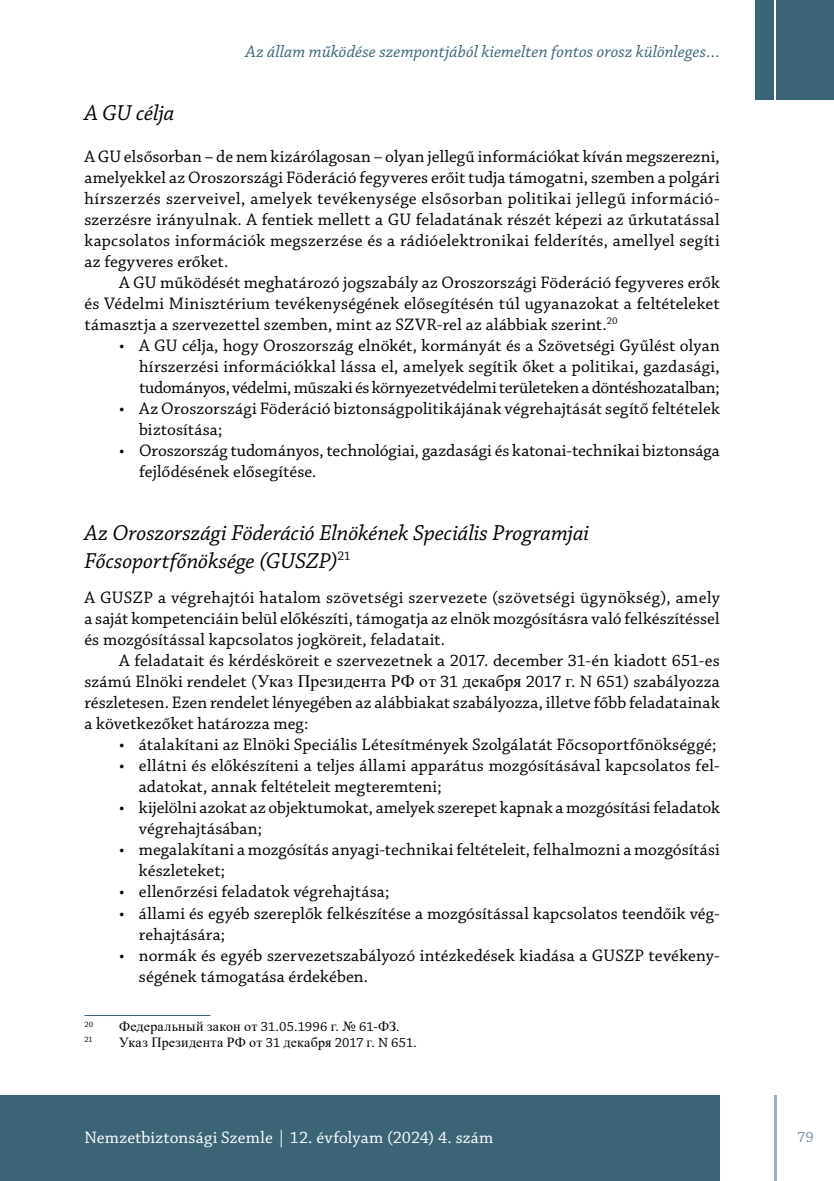
<style>
.page{position:relative;width:834px;height:1181px;background:#fff}
.page>*{position:absolute;margin:0;border:0;box-sizing:border-box;transform-origin:0 0}
.t1{font:italic 22.75px/27.3px "Chaparral Pro";letter-spacing:-.005em;color:#000}
.t2{font:17.5px/21px "Chaparral Pro";letter-spacing:.005em;color:#000}
.t3{font:italic 17.5px "Chaparral Pro";letter-spacing:.005em;color:#3b6476}
.t4{font:17.5px "Chaparral Pro";color:#fff}
.t5{font:15.75px "Chaparral Pro";color:#778c9b}
.t6{font:14px "Times New Roman";letter-spacing:.015em;color:#000}
.t7{font:8.22px "Chaparral Pro";color:#000}
.s1{font-family:"Times New Roman"}
.s2{font-family:"Chaparral Pro"}
</style>
<div class="page">
<hr style="left:774px;top:1095px;width:2px;height:86px;background:#3b6476">
<div style="left:0;top:1095px;width:719px;height:86px;background:#3b6476"></div>
<div style="left:776px;top:0;width:57px;height:99px;background:#3b6476"></div>
<div style="left:755px;top:0;width:19px;height:99px;background:#3b6476"></div>
<hr style="left:84px;top:1015px;width:126px;height:1px;background:#3b6476">
<p class="t3" style="left:245px;top:42px;width:475px">Az állam működése szempontjából kiemelten fontos orosz különleges…</p>
<h1 class="t1" style="left:84px;top:100px;width:92px">A GU célja</h1>
<p class="t2" style="left:84px;top:147px;width:637px;text-align:justify">A GU elsősorban – de nem kizárólagosan – olyan jellegű információkat kíván megszerezni, amelyekkel az Oroszországi Föderáció fegyveres erőit tudja támogatni, szemben a polgári hírszerzés szerveivel, amelyek tevékenysége elsősorban politikai jellegű információ&shy;szerzésre irányulnak. A fentiek mellett a GU feladatának részét képezi az űrkutatással kapcsolatos információk megszerzése és a rádióelektronikai felderítés, amellyel segíti az fegyveres erőket.</p>
<p class="t2" style="left:84px;top:273px;width:637px;text-align:justify;text-indent:35px">A GU működését meghatározó jogszabály az Oroszországi Föderáció fegyveres erők és Védelmi Minisztérium tevékenységének elősegítésén túl ugyanazokat a feltételeket támasztja a szervezettel szemben, mint az SZVR-rel az alábbiak szerint.<sup>20</sup></p>
<p class="t2" style="left:139px;top:336px;width:582px;text-align:justify;text-indent:-20px">• A GU célja, hogy Oroszország elnökét, kormányát és a Szövetségi Gyűlést olyan hírszerzési információkkal lássa el, amelyek segítik őket a politikai, gazdasági, tudományos, védelmi, műszaki és környezetvédelmi területeken a döntéshozatalban;</p>
<p class="t2" style="left:139px;top:399px;width:582px;text-indent:-20px">• Az Oroszországi Föderáció biztonságpolitikájának végrehajtását segítő feltételek biztosítása;</p>
<p class="t2" style="left:139px;top:441px;width:582px;text-indent:-20px">• Oroszország tudományos, technológiai, gazdasági és katonai-technikai biztonsága fejlődésének elősegítése.</p>
<h1 class="t1" style="left:84px;top:520px;width:506px">Az Oroszországi Föderáció Elnökének Speciális Programjai<br>Főcsoportfőnöksége (GUSZP)<sup>21</sup></h1>
<p class="t2" style="left:84px;top:588px;width:637px;text-align:justify">A GUSZP a végrehajtói hatalom szövetségi szervezete (szövetségi ügynökség), amely a saját kompetenciáin belül előkészíti, támogatja az elnök mozgósításra való felkészítéssel és mozgósítással kapcsolatos jogköreit, feladatait.</p>
<p class="t2" style="left:84px;top:651px;width:636px;text-align:justify;text-indent:35px">A feladatait és kérdésköreit e szervezetnek a 2017. december 31-én kiadott 651-es számú Elnöki rendelet (<span class="s1">Указ Президента РФ от</span> 31 <span class="s1">декабря</span> 2017 <span class="s1">г.</span> N 651) szabályozza részletesen. Ezen rendelet lényegében az alábbiakat szabályozza, illetve főbb feladatainak a következőket határozza meg:</p>
<p class="t2" style="left:119px;top:735px;width:598px">• átalakítani az Elnöki Speciális Létesítmények Szolgálatát Főcsoportfőnökséggé;</p>
<p class="t2" style="left:139px;top:756px;width:582px;text-indent:-20px">• ellátni és előkészíteni a teljes állami apparátus mozgósításával kapcsolatos fel&shy;adatokat, annak feltételeit megteremteni;</p>
<p class="t2" style="left:139px;top:798px;width:582px;text-indent:-20px">• kijelölni azokat az objektumokat, amelyek szerepet kapnak a mozgósítási feladatok végrehajtásában;</p>
<p class="t2" style="left:139px;top:840px;width:582px;text-indent:-20px">• megalakítani a mozgósítás anyagi-technikai feltételeit, felhalmozni a mozgósítási készleteket;</p>
<p class="t2" style="left:119px;top:882px;width:272px">• ellenőrzési feladatok végrehajtása;</p>
<p class="t2" style="left:139px;top:903px;width:582px;text-indent:-20px">• állami és egyéb szereplők felkészítése a mozgósítással kapcsolatos teendőik vég&shy;rehajtására;</p>
<p class="t2" style="left:139px;top:945px;width:582px;text-indent:-20px">• normák és egyéb szervezetszabályozó intézkedések kiadása a GUSZP tevékeny&shy;ségének támogatása érdekében.</p>
<p class="t7" style="left:84px;top:1019px;width:10px">20</p>
<p class="t6" style="left:119px;top:1016px;width:282px">Федеральный закон от <span class="s2">31.05.1996</span> г. № <span class="s2">61-</span>ФЗ<span class="s2">.</span></p>
<p class="t7" style="left:84px;top:1035px;width:10px">21</p>
<p class="t6" style="left:119px;top:1032px;width:299px">Указ Президента РФ от <span class="s2">31</span> декабря <span class="s2">2017</span> г<span class="s2">. N 651.</span></p>
<p class="t4" style="left:84px;top:1127px;width:410px">Nemzetbiztonsági Szemle | 12. évfolyam (2024) 4. szám</p>
<p class="t5" style="left:797px;top:1128px;width:18px">79</p>
</div>
